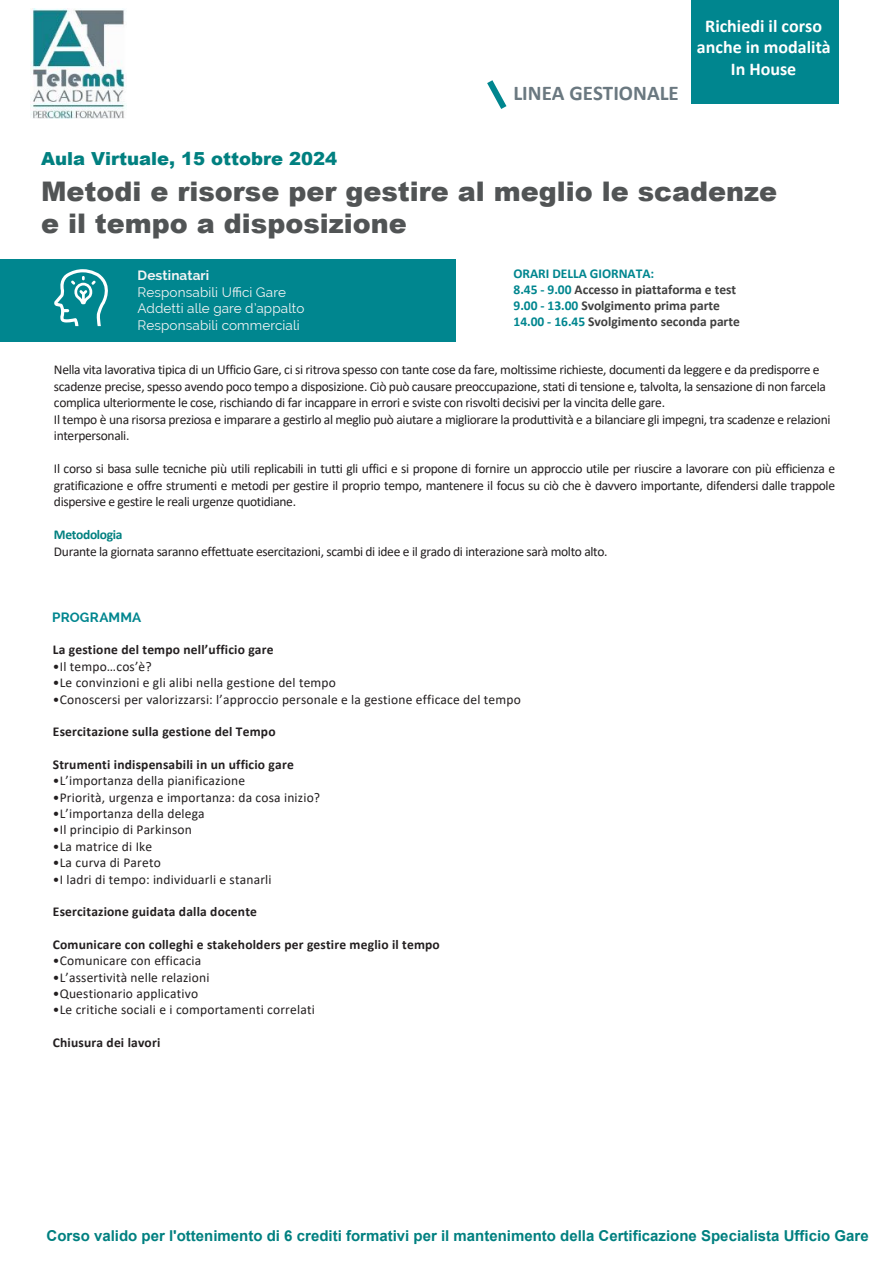
<style>
.page{position:relative;width:893px;height:1263px;background:#fff}
.page>*{position:absolute;margin:0;border:0;box-sizing:border-box;transform-origin:0 0}
.t1{font:900 27px/32.4px "Arial";color:#515455}
.t2{font:700 21px "Calibri";color:#6a7880}
.t3{font:700 18px/21.6px "Calibri";color:#fff;text-align:center}
.t4{font:900 18px "Arial";color:#008080}
.t5{font:700 15px "Arial";color:#008080}
.t6{font:13.5px/16.5px "Calibri";letter-spacing:-.025em;color:#231f20}
.t7{font:13.5px "Calibri";letter-spacing:.015em;color:#231f20}
.t8{font:700 13.5px "Calibri";letter-spacing:.015em;color:#231f20}
.t9{font:700 13.5px/16.2px "Calibri";letter-spacing:-.005em;color:#404040}
.t10{font:13.5px/16.5px "Raleway";letter-spacing:.01em;color:#f2f3f4}
.t11{font:700 13.5px "Calibri";letter-spacing:-.025em;color:#008080}
.t12{font:700 13.5px "Raleway";letter-spacing:.01em;color:#f2f3f4}
.t13{font:700 13.5px "Raleway";letter-spacing:.01em;color:#00868f}
.s1{color:#00868f}
</style>
<div class="page">
<svg style="left:487px;top:80px;width:20px;height:29px"></svg>
<div style="left:692px;top:0;width:147px;height:104px;background:#00868f"></div>
<div style="left:0;top:259px;width:455px;height:83px;background:#00868f"></div>
<svg style="left:54px;top:269px;width:54px;height:57px"></svg>
<img style="left:31px;top:9px;width:94px;height:110px">
<h2 class="t2" style="left:513px;top:78px;width:167px">LINEA GESTIONALE</h2>
<h3 class="t3" style="left:697px;top:15px;width:135px">Richiedi il corso anche in modalità<br>In House</h3>
<h3 class="t4" style="left:41px;top:146px;width:298px">Aula Virtuale, 15 ottobre 2024</h3>
<h1 class="t1" style="left:41px;top:174px;width:738px">Metodi e risorse per gestire al meglio le scadenze e il tempo a disposizione</h1>
<p class="t12" style="left:137px;top:268px;width:73px">Destinatari</p>
<p class="t10" style="left:137px;top:284px;width:168px">Responsabili Uffici Gare<br>Addetti alle gare d’appalto<br>Responsabili commerciali</p>
<p class="t9" style="left:513px;top:265px;width:228px"><span class="s1">ORARI DELLA GIORNATA:<br>8.45 - 9.00</span> Accesso in piattaforma e test <span class="s1">9.00 - 13.00</span> Svolgimento prima parte <span class="s1">14.00 - 16.45</span> Svolgimento seconda parte</p>
<p class="t6" style="left:54px;top:361px;width:778px">Nella vita lavorativa tipica di un Ufficio Gare, ci si ritrova spesso con tante cose da fare, moltissime richieste, documenti da leggere e da predisporre e scadenze precise, spesso avendo poco tempo a disposizione. Ciò può causare preoccupazione, stati di tensione e, talvolta, la sensazione di non farcela complica ulteriormente le cose, rischiando di far incappare in errori e sviste con risvolti decisivi per la vincita delle gare.<br>Il tempo è una risorsa preziosa e imparare a gestirlo al meglio può aiutare a migliorare la produttività e a bilanciare gli impegni, tra scadenze e relazioni interpersonali.</p>
<p class="t6" style="left:54px;top:460px;width:783px;text-align:justify">Il corso si basa sulle tecniche più utili replicabili in tutti gli uffici e si propone di fornire un approccio utile per riuscire a lavorare con più efficienza e gratificazione e offre strumenti e metodi per gestire il proprio tempo, mantenere il focus su ciò che è davvero importante, difendersi dalle trappole dispersive e gestire le reali urgenze quotidiane.</p>
<p class="t11" style="left:54px;top:525px;width:70px">Metodologia</p>
<p class="t6" style="left:54px;top:542px;width:555px">Durante la giornata saranno effettuate esercitazioni, scambi di idee e il grado di interazione sarà molto alto.</p>
<p class="t13" style="left:52px;top:610px;width:91px">PROGRAMMA</p>
<p class="t8" style="left:53px;top:640px;width:222px">La gestione del tempo nell’ufficio gare</p>
<p class="t7" style="left:53px;top:657px;width:100px">•Il tempo…cos’è?</p>
<p class="t7" style="left:53px;top:673px;width:285px">•Le convinzioni e gli alibi nella gestione del tempo</p>
<p class="t7" style="left:53px;top:690px;width:469px">•Conoscersi per valorizzarsi: l’approccio personale e la gestione efficace del tempo</p>
<p class="t8" style="left:53px;top:722px;width:224px">Esercitazione sulla gestione del Tempo</p>
<p class="t8" style="left:53px;top:755px;width:242px">Strumenti indispensabili in un ufficio gare</p>
<p class="t7" style="left:53px;top:771px;width:194px">•L’importanza della pianificazione</p>
<p class="t7" style="left:53px;top:788px;width:269px">•Priorità, urgenza e importanza: da cosa inizio?</p>
<p class="t7" style="left:53px;top:804px;width:153px">•L’importanza della delega</p>
<p class="t7" style="left:53px;top:820px;width:140px">•Il principio di Parkinson</p>
<p class="t7" style="left:53px;top:837px;width:101px">•La matrice di Ike</p>
<p class="t7" style="left:53px;top:853px;width:109px">•La curva di Pareto</p>
<p class="t7" style="left:53px;top:870px;width:220px">•I ladri di tempo: individuarli e stanarli</p>
<p class="t8" style="left:53px;top:902px;width:206px">Esercitazione guidata dalla docente</p>
<p class="t8" style="left:53px;top:935px;width:388px">Comunicare con colleghi e stakeholders per gestire meglio il tempo</p>
<p class="t7" style="left:53px;top:951px;width:150px">•Comunicare con efficacia</p>
<p class="t7" style="left:53px;top:968px;width:158px">•L’assertività nelle relazioni</p>
<p class="t7" style="left:53px;top:984px;width:147px">•Questionario applicativo</p>
<p class="t7" style="left:53px;top:1001px;width:263px">•Le critiche sociali e i comportamenti correlati</p>
<p class="t8" style="left:53px;top:1033px;width:109px">Chiusura dei lavori</p>
<p class="t5" style="left:47px;top:1226px;width:824px">Corso valido per l'ottenimento di 6 crediti formativi per il mantenimento della Certificazione Specialista Ufficio Gare</p>
</div>
